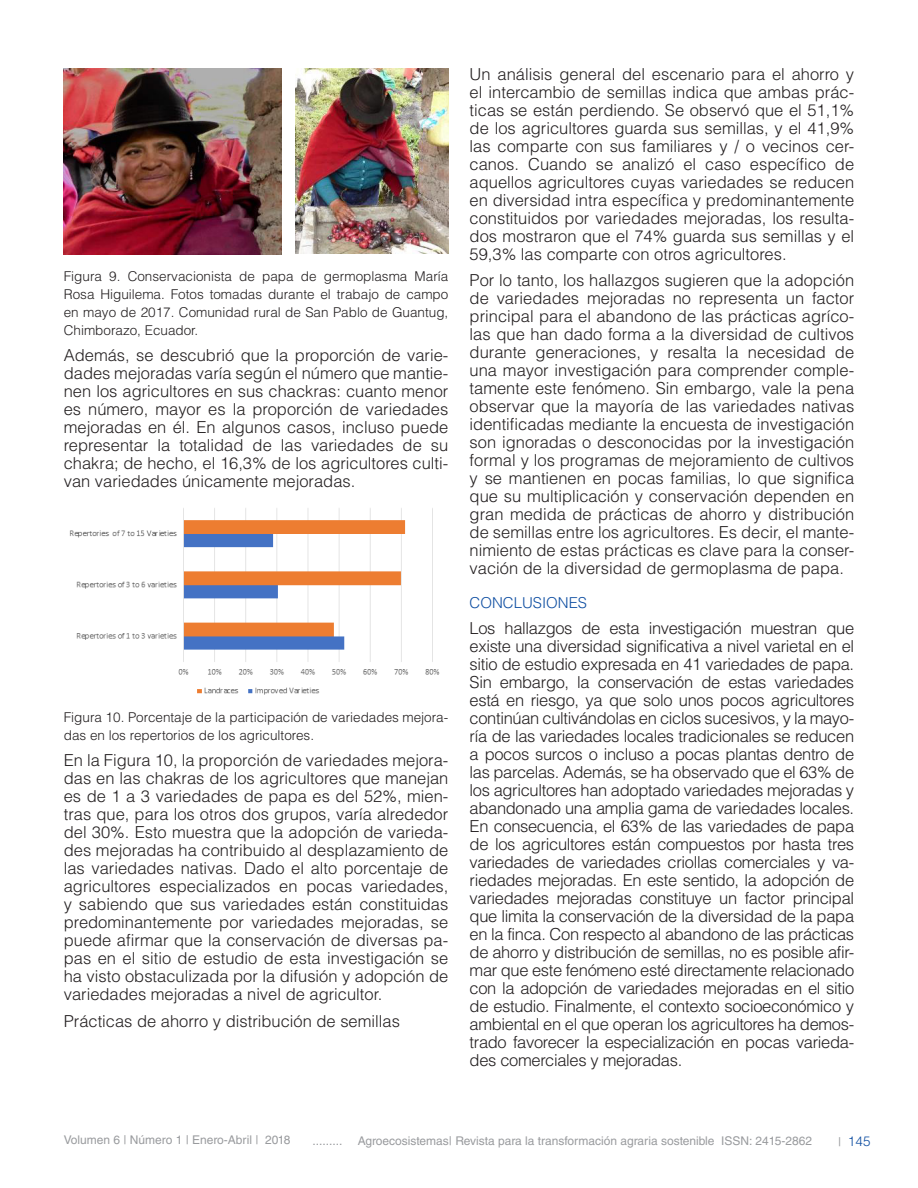
<style>
.page{position:relative;width:918px;height:1188px;background:#fff}
.page>*{position:absolute;margin:0;border:0;box-sizing:border-box;transform-origin:0 0}
.TEXTO{font:300 16.5px/18px "Helvetica LT Std";color:#231f20;text-align:justify}
.TITULOS_AZUL{font:300 15px "Helvetica LT Std";color:#0d4da1}
.pie_de_foto{font:300 13.5px/18px "Helvetica LT Std";color:#231f20;text-align:justify}
.t1{font:300 13.5px "Helvetica LT Std";color:#0d4da1}
.t2{font:12px "Helvetica LT Std";color:#999b9e}
.s1{font-weight:400;font-size:12px;color:#999b9e}
</style>
<div class="page">
<img style="left:64px;top:68px;width:217px;height:186px">
<img style="left:295px;top:68px;width:153px;height:186px">
<img style="left:69px;top:508px;width:371px;height:187px">
<p class="pie_de_foto" style="left:64px;top:267px;width:386px">Figura 9. Conservacionista de papa de germoplasma María Rosa Higuilema. Fotos tomadas durante el trabajo de campo en mayo de 2017. Comunidad rural de San Pablo de Guantug, Chimborazo, Ecuador.</p>
<p class="TEXTO" style="left:64px;top:346px;width:386px">Además, se descubrió que la proporción de varie&shy;dades mejoradas varía según el número que mantie&shy;nen los agricultores en sus chackras: cuanto menor es número, mayor es la proporción de variedades mejoradas en él. En algunos casos, incluso puede representar la totalidad de las variedades de su chakra; de hecho, el 16,3% de los agricultores culti&shy;van variedades únicamente mejoradas.</p>
<p class="pie_de_foto" style="left:64px;top:708px;width:386px">Figura 10. Porcentaje de la participación de variedades mejora&shy;das en los repertorios de los agricultores.</p>
<p class="TEXTO" style="left:64px;top:751px;width:386px">En la Figura 10, la proporción de variedades mejora&shy;das en las chakras de los agricultores que manejan es de 1 a 3 variedades de papa es del 52%, mien&shy;tras que, para los otros dos grupos, varía alrededor del 30%. Esto muestra que la adopción de varieda&shy;des mejoradas ha contribuido al desplazamiento de las variedades nativas. Dado el alto porcentaje de agricultores especializados en pocas variedades, y sabiendo que sus variedades están constituidas predominantemente por variedades mejoradas, se puede afirmar que la conservación de diversas pa&shy;pas en el sitio de estudio de esta investigación se ha visto obstaculizada por la difusión y adopción de variedades mejoradas a nivel de agricultor.</p>
<p class="TEXTO" style="left:64px;top:1012px;width:338px">Prácticas de ahorro y distribución de semillas</p>
<p class="TEXTO" style="left:470px;top:65px;width:386px">Un análisis general del escenario para el ahorro y el intercambio de semillas indica que ambas prác&shy;ticas se están perdiendo. Se observó que el 51,1% de los agricultores guarda sus semillas, y el 41,9% las comparte con sus familiares y / o vecinos cer&shy;canos. Cuando se analizó el caso específico de aquellos agricultores cuyas variedades se reducen en diversidad intra específica y predominantemente constituidos por variedades mejoradas, los resulta&shy;dos mostraron que el 74% guarda sus semillas y el 59,3% las comparte con otros agricultores.</p>
<p class="TEXTO" style="left:470px;top:271px;width:386px">Por lo tanto, los hallazgos sugieren que la adopción de variedades mejoradas no representa un factor principal para el abandono de las prácticas agríco&shy;las que han dado forma a la diversidad de cultivos durante generaciones, y resalta la necesidad de una mayor investigación para comprender comple&shy;tamente este fenómeno. Sin embargo, vale la pena observar que la mayoría de las variedades nativas identificadas mediante la encuesta de investigación son ignoradas o desconocidas por la investigación formal y los programas de mejoramiento de cultivos y se mantienen en pocas familias, lo que significa que su multiplicación y conservación dependen en gran medida de prácticas de ahorro y distribución de semillas entre los agricultores. Es decir, el mante&shy;nimiento de estas prácticas es clave para la conser&shy;vación de la diversidad de germoplasma de papa.</p>
<p class="TITULOS_AZUL" style="left:470px;top:593px;width:119px">CONCLUSIONES</p>
<p class="TEXTO" style="left:470px;top:619px;width:386px">Los hallazgos de esta investigación muestran que existe una diversidad significativa a nivel varietal en el sitio de estudio expresada en 41 variedades de papa.<br>Sin embargo, la conservación de estas variedades está en riesgo, ya que solo unos pocos agricultores continúan cultivándolas en ciclos sucesivos, y la mayo&shy;ría de las variedades locales tradicionales se reducen a pocos surcos o incluso a pocas plantas dentro de las parcelas. Además, se ha observado que el 63% de los agricultores han adoptado variedades mejoradas y abandonado una amplia gama de variedades locales.<br>En consecuencia, el 63% de las variedades de papa de los agricultores están compuestos por hasta tres variedades de variedades criollas comerciales y va&shy;riedades mejoradas. En este sentido, la adopción de variedades mejoradas constituye un factor principal que limita la conservación de la diversidad de la papa en la finca. Con respecto al abandono de las prácticas de ahorro y distribución de semillas, no es posible afir&shy;mar que este fenómeno esté directamente relacionado con la adopción de variedades mejoradas en el sitio de estudio. Finalmente, el contexto socioeconómico y ambiental en el que operan los agricultores ha demos&shy;trado favorecer la especialización en pocas varieda&shy;des comerciales y mejoradas.</p>
<p class="t2" style="left:64px;top:1133px;width:228px">Volumen 6 | Número 1 | Enero-Abril | 2018</p>
<p class="t2" style="left:312px;top:1134px;width:32px">.........</p>
<p class="t2" style="left:358px;top:1134px;width:456px">Agroecosistemas| Revista para la transformación agraria sostenible ISSN: 2415-2862</p>
<p class="t1" style="left:838px;top:1133px;width:34px"><span class="s1">|</span> 145</p>
</div>
